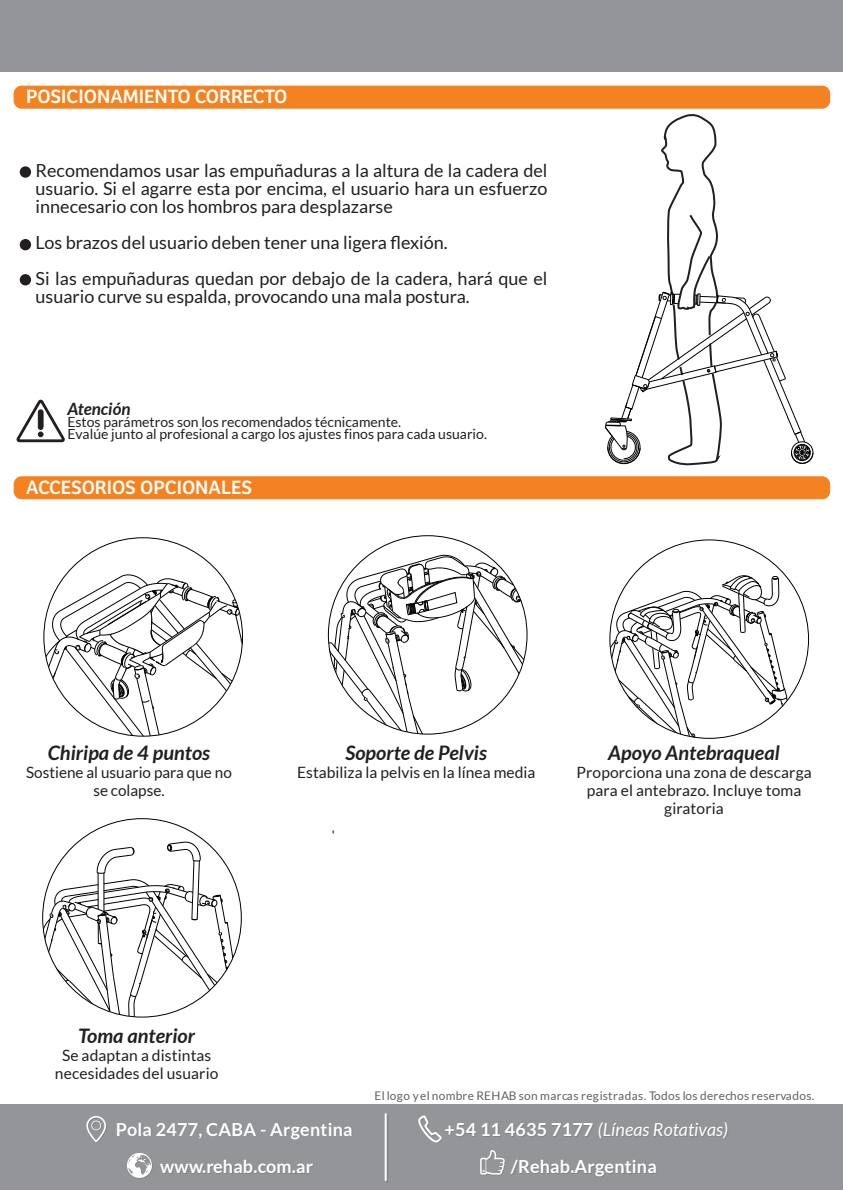
<style>
.page{position:relative;width:843px;height:1190px;background:#fff}
.page>*{position:absolute;margin:0;border:0;box-sizing:border-box;transform-origin:0 0}
.t1{font:italic 700 20px "Lato";color:#231f20}
.t2{font:20px "Bree";color:#fff}
.t3{font:18px/18px "Lato";color:#231f20;text-align:justify}
.t4{font:700 18px "Lato";letter-spacing:.01em;color:#fff}
.t5{font:italic 18px "Lato";color:#fff}
.t6{font:italic 700 17px "Lato";color:#231f20}
.t7{font:15.6px/18px "Lato";letter-spacing:.01em;color:#231f20;text-align:center}
.t8{font:14px/12px "Lato";color:#231f20}
.t9{font:11.8px "Lato";letter-spacing:.03em;color:#5e6262}
.s1{font-weight:700;font-style:normal}
</style>
<div class="page">
<div style="left:0;top:0;width:842px;height:71px;background:#939598"></div>
<div style="left:0;top:1105px;width:842px;height:85px;background:#939598"></div>
<svg style="left:127px;top:1153px;width:26px;height:26px"></svg>
<svg style="left:480px;top:1150px;width:25px;height:25px"></svg>
<svg style="left:418px;top:1115px;width:24px;height:28px"></svg>
<svg style="left:86px;top:1116px;width:21px;height:27px"></svg>
<hr style="left:386px;top:1116px;width:2px;height:66px;background:#808285">
<hr style="left:384px;top:1114px;width:2px;height:66px;background:#fff">
<div style="left:14px;top:86px;width:815px;height:22px;background:#f58220;border-radius:7px"></div>
<div style="left:14px;top:86px;width:815px;height:23px;border:1px solid #f58220;border-radius:7px"></div>
<div style="left:14px;top:477px;width:815px;height:22px;background:#f58220;border-radius:7px"></div>
<div style="left:14px;top:476px;width:815px;height:23px;border:1px solid #f58220;border-radius:7px"></div>
<svg style="left:605px;top:114px;width:208px;height:351px"></svg>
<svg style="left:44px;top:574px;width:199px;height:162px"></svg>
<svg style="left:328px;top:555px;width:198px;height:179px"></svg>
<svg style="left:43px;top:842px;width:198px;height:175px"></svg>
<svg style="left:609px;top:575px;width:199px;height:164px"></svg>
<div style="left:20px;top:166px;width:11px;height:12px;background:#231f20;border-radius:50%"></div>
<div style="left:20px;top:239px;width:11px;height:11px;background:#231f20;border-radius:50%"></div>
<div style="left:20px;top:274px;width:11px;height:11px;background:#231f20;border-radius:50%"></div>
<svg style="left:16px;top:399px;width:49px;height:44px"></svg>
<p class="t2" style="left:26px;top:85px;width:263px">POSICIONAMIENTO CORRECTO</p>
<p class="t3" style="left:36px;top:162px;width:513px">Recomendamos usar las empuñaduras a la altura de la cadera del usuario. Si el agarre esta por encima, el usuario hara un esfuerzo innecesario con los hombros para desplazarse</p>
<p class="t3" style="left:36px;top:225px;width:513px;line-height:36px">Los brazos del usuario deben tener una ligera flexión.<br>Si las empuñaduras quedan por debajo de la cadera, hará que el</p>
<p class="t3" style="left:36px;top:288px;width:435px">usuario curve su espalda, provocando una mala postura.</p>
<p class="t6" style="left:67px;top:399px;width:65px">Atención</p>
<p class="t8" style="left:67px;top:416px;width:421px">Estos parámetros son los recomendados técnicamente.<br>Evalúe junto al profesional a cargo los ajustes finos para cada usuario.</p>
<p class="t2" style="left:26px;top:475px;width:227px">ACCESORIOS OPCIONALES</p>
<p class="t1" style="left:48px;top:741px;width:164px">Chiripa de 4 puntos</p>
<p class="t7" style="left:26px;top:763px;width:207px">Sostiene al usuario para que no se colapse.</p>
<p class="t1" style="left:345px;top:741px;width:143px">Soporte de Pelvis</p>
<p class="t7" style="left:297px;top:763px;width:239px">Estabiliza la pelvis en la línea media</p>
<p class="t1" style="left:608px;top:741px;width:173px">Apoyo Antebraqueal</p>
<p class="t7" style="left:576px;top:763px;width:237px">Proporciona una zona de descarga para el antebrazo. Incluye toma giratoria</p>
<p class="t1" style="left:78px;top:1025px;width:118px">Toma anterior</p>
<p class="t7" style="left:55px;top:1046px;width:165px">Se adaptan a distintas necesidades del usuario</p>
<p class="t9" style="left:374px;top:1089px;width:441px">El logo yel nombre REHAB son marcas registradas. Todos los derechos reservados.</p>
<p class="t4" style="left:116px;top:1119px;width:238px">Pola 2477, CABA - Argentina</p>
<p class="t5" style="left:444px;top:1120px;width:285px"><span class="s1">+54 11 4635 7177</span> (Líneas Rotativas)</p>
<p class="t4" style="left:160px;top:1156px;width:154px">www.rehab.com.ar</p>
<p class="t4" style="left:510px;top:1156px;width:147px">/Rehab.Argentina</p>
</div>
